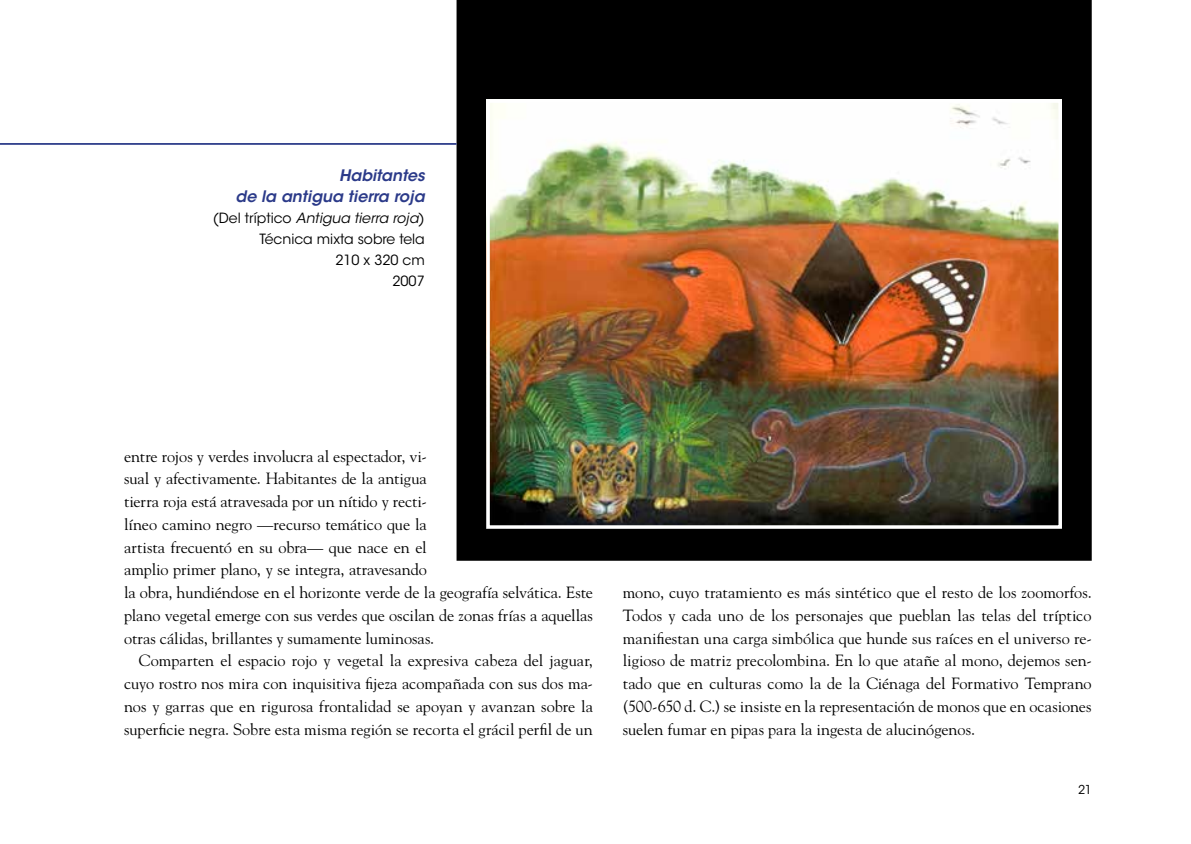
<style>
.page{position:relative;width:1191px;height:844px;background:#fff}
.page>*{position:absolute;margin:0;border:0;box-sizing:border-box;transform-origin:0 0}
.t1{font:16.1px/22.8px "Goudy Std";letter-spacing:-.005em;color:#000;text-align:justify}
.t2{font:italic 600 15.75px/21px "ITC Avant Garde Std";color:#2b3a89;text-align:right}
.t3{font:14px/21px "ITC Avant Garde Std";color:#000;text-align:right}
.t4{font:12.25px "ITC Avant Garde Std";color:#000}
.s1{font-style:italic}
</style>
<div class="page">
<div style="left:456px;top:0;width:635px;height:560px;background:#000"></div>
<img style="left:491px;top:104px;width:566px;height:419px">
<div style="left:486px;top:99px;width:576px;height:429px;border:4px solid #fff"></div>
<hr style="left:0;top:143px;width:456px;height:2px;background:#2b3a89">
<p class="t2" style="left:235px;top:165px;width:191px">Habitantes<br>de la antigua tierra roja</p>
<p class="t3" style="left:213px;top:207px;width:213px">(Del tríptico <span class="s1">Antigua tierra roja</span>)<br>Técnica mixta sobre tela<br>210 x 320 cm<br>2007</p>
<p class="t1" style="left:124px;top:444px;width:470px;text-align:left">entre rojos y verdes involucra al espectador, vi-<br>sual y afectivamente. Habitantes de la antigua<br>tierra roja está atravesada por un nítido y recti-<br>líneo camino negro —recurso temático que la<br>artista frecuentó en su obra— que nace en el<br>amplio primer plano, y se integra, atravesando<br>la obra, hundiéndose en el horizonte verde de la geografía selvática. Este plano vegetal emerge con sus verdes que oscilan de zonas frías a aquellas otras cálidas, brillantes y sumamente luminosas.</p>
<p class="t1" style="left:124px;top:649px;width:470px;text-indent:15px">Comparten el espacio rojo y vegetal la expresiva cabeza del jaguar, cuyo rostro nos mira con inquisitiva fijeza acompañada con sus dos ma&shy;nos y garras que en rigurosa frontalidad se apoyan y avanzan sobre la superficie negra. Sobre esta misma región se recorta el grácil perfil de un</p>
<p class="t1" style="left:623px;top:580px;width:470px">mono, cuyo tratamiento es más sintético que el resto de los zoomorfos.<br>Todos y cada uno de los personajes que pueblan las telas del tríptico manifiestan una carga simbólica que hunde sus raíces en el universo re&shy;ligioso de matriz precolombina. En lo que atañe al mono, dejemos sen&shy;tado que en culturas como la de la Ciénaga del Formativo Temprano (500-650 d. C.) se insiste en la representación de monos que en ocasiones suelen fumar en pipas para la ingesta de alucinógenos.</p>
<p class="t4" style="left:1078px;top:782px;width:15px">21</p>
</div>
